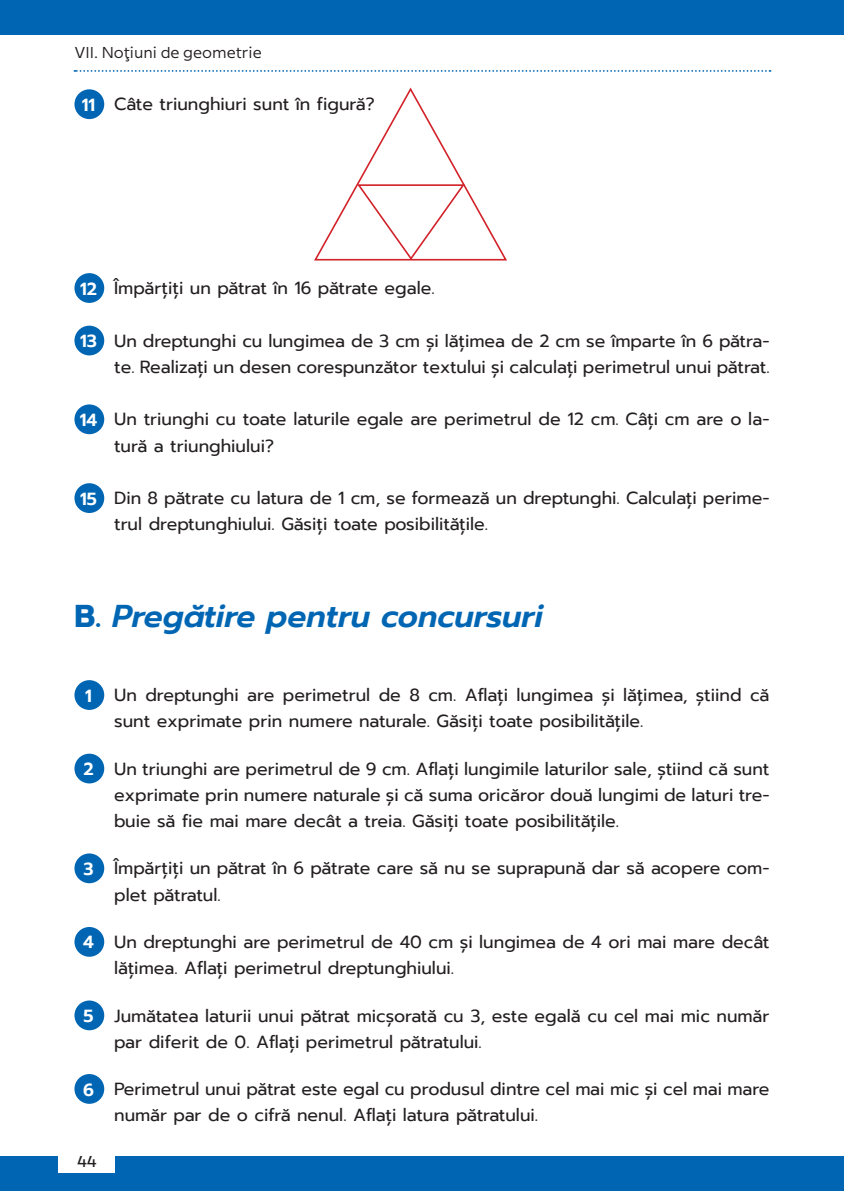
<style>
.page{position:relative;width:844px;height:1191px;background:#fff}
.page>*{position:absolute;margin:0;border:0;box-sizing:border-box;transform-origin:0 0}
.t1{font:italic 600 31.5px "Prompt";color:#0066b3}
.t2{font:17.5px/26.2px "Prompt";color:#231f20}
.t3{font:600 17.5px "Prompt";color:#fff}
.t4{font:15.75px "Milliard";color:#231f20}
.t5{font:500 15.75px "Milliard";color:#231f20}
.s1{font-weight:600;color:#fff}
.s2{font-weight:700;font-style:normal}
</style>
<div class="page">
<div style="left:0;top:1156px;width:843px;height:35px;background:#0066b3"></div>
<div style="left:59px;top:1142px;width:56px;height:31px;background:#fff"></div>
<svg style="left:74px;top:70px;width:696px;height:2px"></svg>
<div style="left:0;top:0;width:843px;height:35px;background:#0066b3"></div>
<div style="left:74px;top:89px;width:30px;height:30px;background:#0066b3;border-radius:50%"></div>
<div style="left:74px;top:273px;width:30px;height:30px;background:#0066b3;border-radius:50%"></div>
<div style="left:74px;top:326px;width:30px;height:29px;background:#0066b3;border-radius:50%"></div>
<div style="left:74px;top:404px;width:30px;height:30px;background:#0066b3;border-radius:50%"></div>
<div style="left:74px;top:483px;width:30px;height:30px;background:#0066b3;border-radius:50%"></div>
<svg style="left:314px;top:87px;width:193px;height:174px"></svg>
<div style="left:74px;top:680px;width:30px;height:30px;background:#0066b3;border-radius:50%"></div>
<div style="left:74px;top:753px;width:30px;height:30px;background:#0066b3;border-radius:50%"></div>
<div style="left:74px;top:853px;width:30px;height:30px;background:#0066b3;border-radius:50%"></div>
<div style="left:74px;top:927px;width:30px;height:29px;background:#0066b3;border-radius:50%"></div>
<div style="left:74px;top:1000px;width:30px;height:30px;background:#0066b3;border-radius:50%"></div>
<div style="left:74px;top:1074px;width:30px;height:29px;background:#0066b3;border-radius:50%"></div>
<p class="t4" style="left:74px;top:41px;width:189px">VII. Noţiuni de geometrie</p>
<p class="t2" style="left:82px;top:91px;width:294px"><span class="s1">11</span> Câte triunghiuri sunt în figură?</p>
<p class="t2" style="left:80px;top:275px;width:356px"><span class="s1">12</span> Împărţiţi un pătrat în 16 pătrate egale.</p>
<p class="t2" style="left:80px;top:327px;width:690px;text-align:right"><span class="s1">13</span> Un dreptunghi cu lungimea de 3 cm şi lăţimea de 2 cm se împarte în 6 pătra&shy;te. Realizaţi un desen corespunzător textului şi calculaţi perimetrul unui pătrat.</p>
<p class="t2" style="left:114px;top:406px;width:656px;text-indent:-34px"><span class="s1">14</span> Un triunghi cu toate laturile egale are perimetrul de 12 cm. Câţi cm are o la&shy;tură a triunghiului?</p>
<p class="t2" style="left:114px;top:485px;width:656px;text-indent:-34px"><span class="s1">15</span> Din 8 pătrate cu latura de 1 cm, se formează un dreptunghi. Calculaţi perime&shy;trul dreptunghiului. Găsiţi toate posibilităţile.</p>
<h1 class="t1" style="left:74px;top:593px;width:470px"><span class="s2">B.</span> Pregătire pentru concursuri</h1>
<p class="t3" style="left:85px;top:682px;width:8px">1</p>
<p class="t2" style="left:114px;top:682px;width:656px">Un dreptunghi are perimetrul de 8 cm. Aflaţi lungimea şi lăţimea, ştiind că sunt exprimate prin numere naturale. Găsiţi toate posibilităţile.</p>
<p class="t2" style="left:114px;top:755px;width:656px;text-align:justify;text-indent:-31px"><span class="s1">2</span> Un triunghi are perimetrul de 9 cm. Aflaţi lungimile laturilor sale, ştiind că sunt exprimate prin numere naturale şi că suma oricăror două lungimi de laturi tre&shy;buie să fie mai mare decât a treia. Găsiţi toate posibilităţile.</p>
<p class="t2" style="left:114px;top:855px;width:656px;text-indent:-31px"><span class="s1">3</span> Împărţiţi un pătrat în 6 pătrate care să nu se suprapună dar să acopere com&shy;plet pătratul.</p>
<p class="t2" style="left:114px;top:928px;width:656px;text-indent:-31px"><span class="s1">4</span> Un dreptunghi are perimetrul de 40 cm şi lungimea de 4 ori mai mare decât lăţimea. Aflaţi perimetrul dreptunghiului.</p>
<p class="t2" style="left:114px;top:1002px;width:656px;text-indent:-31px"><span class="s1">5</span> Jumătatea laturii unui pătrat micşorată cu 3, este egală cu cel mai mic număr par diferit de 0. Aflaţi perimetrul pătratului.</p>
<p class="t2" style="left:114px;top:1075px;width:656px;text-indent:-31px"><span class="s1">6</span> Perimetrul unui pătrat este egal cu produsul dintre cel mai mic şi cel mai mare număr par de o cifră nenul. Aflaţi latura pătratului.</p>
<p class="t5" style="left:77px;top:1150px;width:21px">44</p>
</div>
